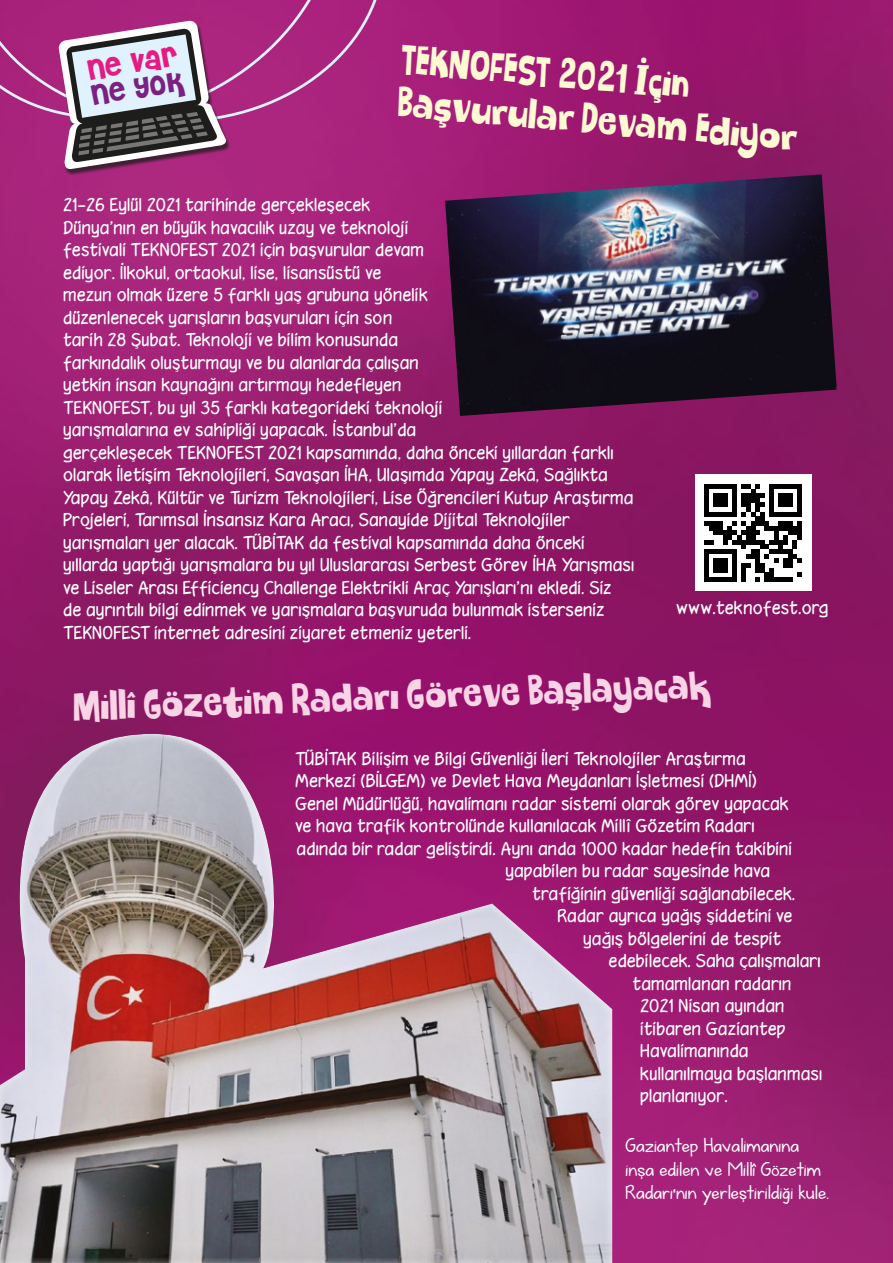
<style>
.page{position:relative;width:893px;height:1263px;background:#fff}
.page>*{position:absolute;margin:0;border:0;box-sizing:border-box;transform-origin:0 0}
.t1{font:36px/43.2px "Amfost";color:#fffad2}
.t2{font:36px "Amfost";color:#f9d3e6}
.t3{font:28.95px "Cheri";color:#e71a84}
.t4{font:28.95px "Cheri";color:#7b2182}
.t5{font:19.5px/23.4px "KG Fall For You";color:#fff;scale:1.2 1}
.t6{font:16.5px/22.5px "Hooteroll";color:#fff}
</style>
<div class="page">
<img style="left:0;top:0;width:893px;height:1263px">
<img style="left:445px;top:174px;width:392px;height:242px">
<div style="left:695px;top:475px;width:116px;height:116px;background:#fff"></div>
<svg style="left:704px;top:484px;width:98px;height:98px"></svg>
<div style="left:0;top:724px;width:625px;height:539px;background:#fff;opacity:.75"></div>
<div style="left:366px;top:0;width:19px;height:123px;background:#aa217d"></div>
<div style="left:0;top:0;width:366px;height:141px;background:#aa247e"></div>
<div style="left:58px;top:22px;width:173px;height:154px;background:#1d1d1b;opacity:.75"></div>
<svg style="left:58px;top:20px;width:171px;height:150px"></svg>
<h2 class="t3" style="left:83px;top:55px;width:93px;rotate:-9deg">ne var</h2>
<h2 class="t4" style="left:87px;top:80px;width:95px;rotate:-9deg">ne yok</h2>
<h1 class="t1" style="left:403px;top:39px;width:403px;rotate:5deg">TEKNOFEST 2021 İçin<br>Başvurular Devam Ediyor</h1>
<p class="t6" style="left:64px;top:194px;width:573px">21-26 Eylül 2021 tarihinde gerçekleşecek<br>Dünya’nın en büyük havacılık uzay ve teknoloji<br>festivali TEKNOFEST 2021 için başvurular devam<br>ediyor. İlkokul, ortaokul, lise, lisansüstü ve<br>mezun olmak üzere 5 farklı yaş grubuna yönelik<br>düzenlenecek yarışların başvuruları için son<br>tarih 28 Şubat. Teknoloji ve bilim konusunda<br>farkındalık oluşturmayı ve bu alanlarda çalışan<br>yetkin insan kaynağını artırmayı hedefleyen<br>TEKNOFEST, bu yıl 35 farklı kategorideki teknoloji<br>yarışmalarına ev sahipliği yapacak. İstanbul’da<br>gerçekleşecek TEKNOFEST 2021 kapsamında, daha önceki yıllardan farklı olarak İletişim Teknolojileri, Savaşan İHA, Ulaşımda Yapay Zekâ, Sağlıkta Yapay Zekâ, Kültür ve Turizm Teknolojileri, Lise Öğrencileri Kutup Araştırma Projeleri, Tarımsal İnsansız Kara Aracı, Sanayide Dijital Teknolojiler yarışmaları yer alacak. TÜBİTAK da festival kapsamında daha önceki yıllarda yaptığı yarışmalara bu yıl Uluslararası Serbest Görev İHA Yarışması ve Liseler Arası Efficiency Challenge Elektrikli Araç Yarışları’nı ekledi. Siz<br>de ayrıntılı bilgi edinmek ve yarışmalara başvuruda bulunmak isterseniz TEKNOFEST internet adresini ziyaret etmeniz yeterli.</p>
<p class="t6" style="left:677px;top:596px;width:154px">www.teknofest.org</p>
<h1 class="t2" style="left:72px;top:684px;width:640px;rotate:-2deg">Millî Gözetim Radarı Göreve Başlayacak</h1>
<p class="t6" style="left:296px;top:747px;width:452px">TÜBİTAK Bilişim ve Bilgi Güvenliği İleri Teknolojiler Araştırma</p>
<p class="t6" style="left:296px;top:770px;width:463px">Merkezi (BİLGEM) ve Devlet Hava Meydanları İşletmesi (DHMİ)</p>
<p class="t6" style="left:296px;top:792px;width:495px">Genel Müdürlüğü, havalimanı radar sistemi olarak görev yapacak</p>
<p class="t6" style="left:296px;top:815px;width:461px">ve hava trafik kontrolünde kullanılacak Millî Gözetim Radarı</p>
<p class="t6" style="left:297px;top:837px;width:497px">adında bir radar geliştirdi. Aynı anda 1000 kadar hedefin takibini</p>
<p class="t6" style="left:506px;top:860px;width:267px">yapabilen bu radar sayesinde hava</p>
<p class="t6" style="left:533px;top:882px;width:265px">trafiğinin güvenliği sağlanabilecek.</p>
<p class="t6" style="left:558px;top:905px;width:236px">Radar ayrıca yağış şiddetini ve</p>
<p class="t6" style="left:584px;top:927px;width:200px">yağış bölgelerini de tespit</p>
<p class="t6" style="left:609px;top:950px;width:214px">edebilecek. Saha çalışmaları</p>
<p class="t6" style="left:633px;top:972px;width:161px">tamamlanan radarın</p>
<p class="t6" style="left:641px;top:995px;width:146px">2021 Nisan ayından</p>
<p class="t6" style="left:641px;top:1017px;width:147px">itibaren Gaziantep</p>
<p class="t6" style="left:641px;top:1040px;width:110px">Havalimanında</p>
<p class="t6" style="left:641px;top:1062px;width:184px">kullanılmaya başlanması</p>
<p class="t6" style="left:641px;top:1085px;width:89px">planlanıyor.</p>
<p class="t5" style="left:626px;top:1134px;width:171px">Gaziantep Havalimanına inşa edilen ve Millî Gözetim<br>Radarı’nın yerleştirildiği kule.</p>
</div>
